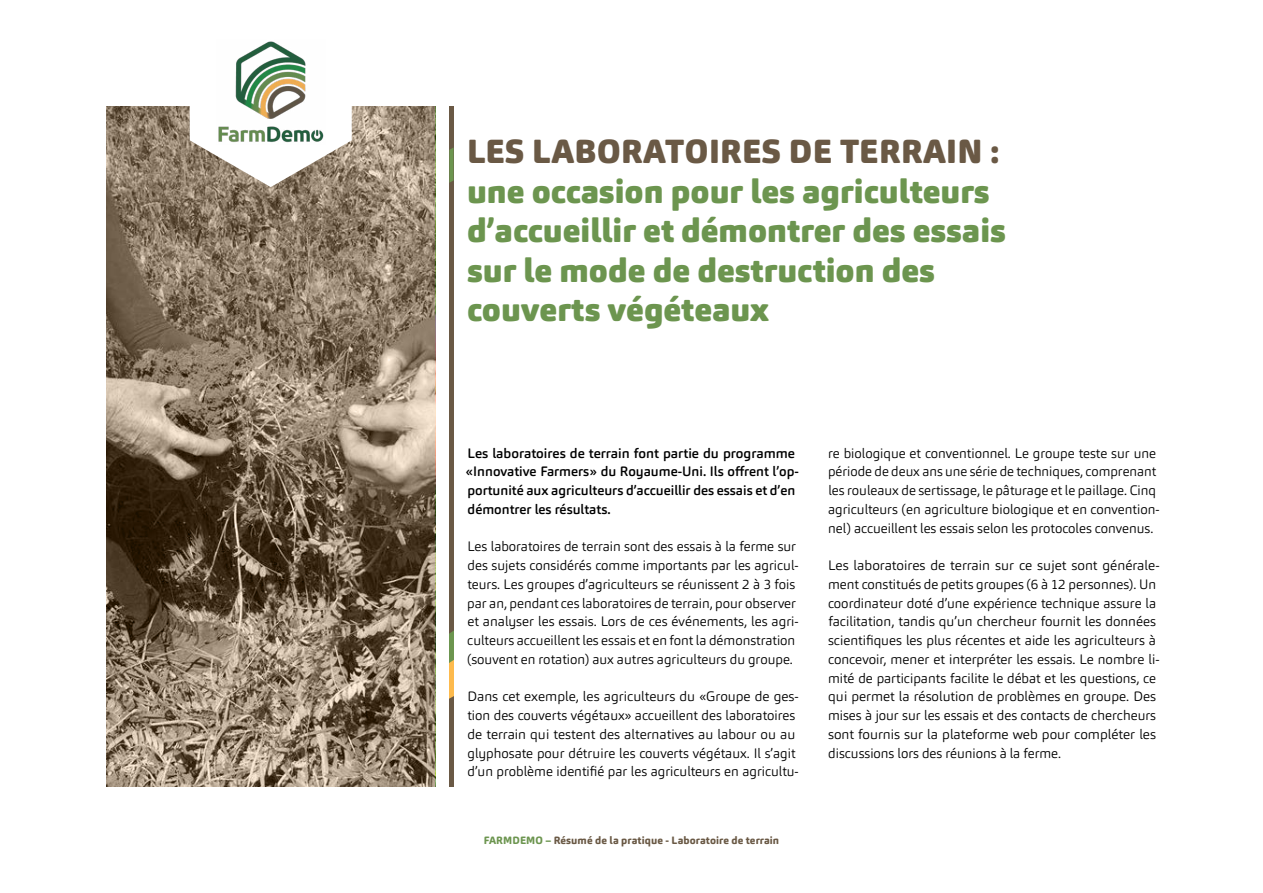
<style>
.page{position:relative;width:1263px;height:893px;background:#fff}
.page>*{position:absolute;margin:0;border:0;box-sizing:border-box;transform-origin:0 0}
.t1{font:900 33px/39.6px "Carnas";color:#6c954f}
.t2{font:900 33px "Carnas";letter-spacing:.01em;color:#6a5945}
.t3{font:300 13.5px/18.8px "Carnas";color:#000}
.t4{font:500 13.5px/18.8px "Carnas";color:#000}
.t5{font:800 10.5px "Carnas";letter-spacing:.01em;color:#6a5945}
.s1{color:#6c954f}
</style>
<div class="page">
<img style="left:106px;top:106px;width:329px;height:681px">
<div style="left:449px;top:106px;width:5px;height:681px;background:#6a5945"></div>
<svg style="left:449px;top:147px;width:5px;height:36px"></svg>
<svg style="left:449px;top:630px;width:5px;height:69px"></svg>
<svg style="left:190px;top:106px;width:162px;height:81px"></svg>
<img style="left:216px;top:41px;width:110px;height:104px">
<h1 class="t2" style="left:467px;top:130px;width:534px">LES LABORATOIRES DE TERRAIN :</h1>
<h1 class="t1" style="left:467px;top:171px;width:540px">une occasion pour les agriculteurs d’accueillir et démontrer des essais sur le mode de destruction des couverts végéteaux</h1>
<p class="t4" style="left:466px;top:443px;width:334px">Les laboratoires de terrain font partie du programme «Innovative Farmers» du Royaume-Uni. Ils offrent l’op&shy;portunité aux agriculteurs d’accueillir des essais et d’en démontrer les résultats.</p>
<p class="t3" style="left:467px;top:537px;width:333px">Les laboratoires de terrain sont des essais à la ferme sur des sujets considérés comme importants par les agricul&shy;teurs. Les groupes d’agriculteurs se réunissent 2 à 3 fois par an, pendant ces laboratoires de terrain, pour observer et analyser les essais. Lors de ces événements, les agri&shy;culteurs accueillent les essais et en font la démonstration (souvent en rotation) aux autres agriculteurs du groupe.</p>
<p class="t3" style="left:467px;top:687px;width:333px">Dans cet exemple, les agriculteurs du «Groupe de ges&shy;tion des couverts végétaux» accueillent des laboratoires de terrain qui testent des alternatives au labour ou au glyphosate pour détruire les couverts végétaux. Il s’agit d’un problème identifié par les agriculteurs en agricultu-</p>
<p class="t5" style="left:484px;top:833px;width:297px"><span class="s1">FARMDEMO –</span> Résumé de la pratique - Laboratoire de terrain</p>
<p class="t3" style="left:828px;top:443px;width:333px">re biologique et conventionnel. Le groupe teste sur une période de deux ans une série de techniques, comprenant les rouleaux de sertissage, le pâturage et le paillage. Cinq agriculteurs (en agriculture biologique et en convention&shy;nel) accueillent les essais selon les protocoles convenus.</p>
<p class="t3" style="left:828px;top:556px;width:333px">Les laboratoires de terrain sur ce sujet sont générale&shy;ment constitués de petits groupes (6 à 12 personnes). Un coordinateur doté d’une expérience technique assure la facilitation, tandis qu’un chercheur fournit les données scientifiques les plus récentes et aide les agriculteurs à concevoir, mener et interpréter les essais. Le nombre li&shy;mité de participants facilite le débat et les questions, ce qui permet la résolution de problèmes en groupe. Des mises à jour sur les essais et des contacts de chercheurs sont fournis sur la plateforme web pour compléter les discussions lors des réunions à la ferme.</p>
</div>
